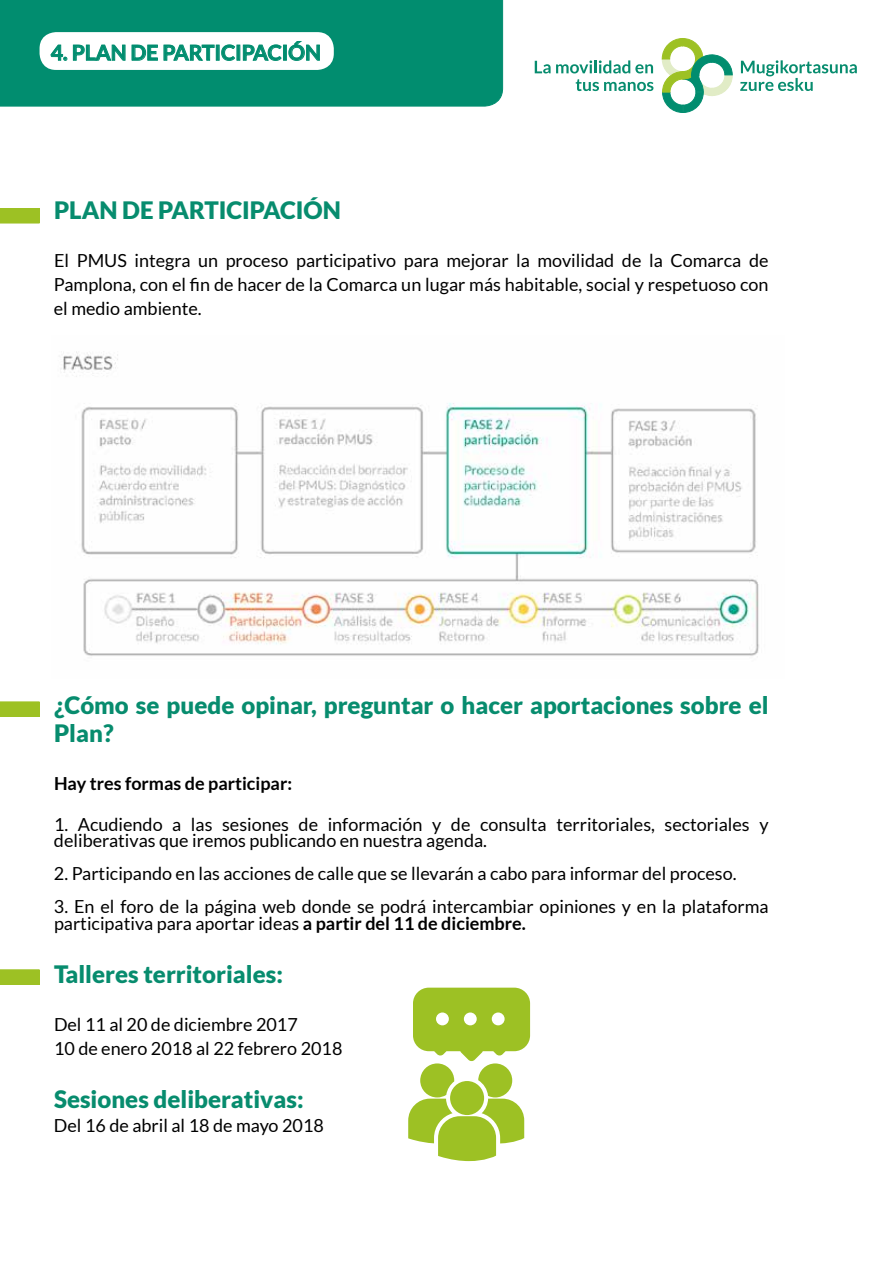
<style>
.page{position:relative;width:893px;height:1263px;background:#fff}
.page>*{position:absolute;margin:0;border:0;box-sizing:border-box;transform-origin:0 0}
.t1{font:900 24px/28.8px "Lato";color:#078c6e}
.t2{font:700 21px "Lato";color:#018d6f}
.t3{font:18px/24px "Lato";color:#000}
.t4{font:700 18px "Lato";color:#000}
.s1{font-weight:700}
</style>
<div class="page">
<div style="left:0;top:0;width:503px;height:106px;background:#018d6f"></div>
<div style="left:40px;top:32px;width:294px;height:38px;background:#fff;border-radius:16px"></div>
<svg style="left:662px;top:38px;width:71px;height:75px"></svg>
<svg style="left:740px;top:60px;width:117px;height:31px"></svg>
<svg style="left:535px;top:60px;width:118px;height:13px"></svg>
<svg style="left:576px;top:79px;width:77px;height:12px"></svg>
<svg style="left:0;top:208px;width:39px;height:15px"></svg>
<svg style="left:51px;top:45px;width:16px;height:16px"></svg>
<svg style="left:73px;top:45px;width:52px;height:16px"></svg>
<svg style="left:132px;top:45px;width:26px;height:16px"></svg>
<svg style="left:164px;top:45px;width:51px;height:16px"></svg>
<div style="left:216px;top:45px;width:3px;height:16px;border:1px solid #018d6f"></div>
<svg style="left:221px;top:44px;width:14px;height:17px"></svg>
<svg style="left:243px;top:44px;width:39px;height:17px"></svg>
<div style="left:283px;top:45px;width:4px;height:16px;border:1px solid #018d6f"></div>
<svg style="left:288px;top:41px;width:32px;height:20px"></svg>
<svg style="left:0;top:969px;width:39px;height:15px"></svg>
<svg style="left:408px;top:988px;width:122px;height:173px"></svg>
<div style="left:436px;top:1012px;width:13px;height:13px;background:#fff;border-radius:50%"></div>
<div style="left:464px;top:1012px;width:13px;height:13px;background:#fff;border-radius:50%"></div>
<div style="left:492px;top:1012px;width:13px;height:13px;background:#fff;border-radius:50%"></div>
<svg style="left:0;top:702px;width:39px;height:14px"></svg>
<img style="left:63px;top:351px;width:696px;height:305px">
<p class="t2" style="left:51px;top:41px;width:272px">4. PLAN DE PARTICIPACIÓN</p>
<h1 class="t1" style="left:54px;top:195px;width:288px">PLAN DE PARTICIPACIÓN</h1>
<p class="t3" style="left:54px;top:249px;width:716px;text-align:justify">El PMUS integra un proceso participativo para mejorar la movilidad de la Comarca de Pamplona, con el fin de hacer de la Comarca un lugar más habitable, social y respetuoso con el medio ambiente.</p>
<h1 class="t1" style="left:54px;top:690px;width:716px">¿Cómo se puede opinar, preguntar o hacer aportaciones sobre el<br>Plan?</h1>
<p class="t4" style="left:54px;top:773px;width:240px">Hay tres formas de participar:</p>
<p class="t3" style="left:54px;top:816px;width:716px;line-height:16.5px">1. Acudiendo a las sesiones de información y de consulta territoriales, sectoriales y deliberativas que iremos publicando en nuestra agenda.</p>
<p class="t3" style="left:54px;top:862px;width:684px">2. Participando en las acciones de calle que se llevarán a cabo para informar del proceso.</p>
<p class="t3" style="left:54px;top:898px;width:716px;line-height:16.5px">3. En el foro de la página web donde se podrá intercambiar opiniones y en la plataforma participativa para aportar ideas <span class="s1">a partir del 11 de diciembre.</span></p>
<h1 class="t1" style="left:54px;top:959px;width:230px">Talleres territoriales:</h1>
<p class="t3" style="left:54px;top:1012px;width:290px">Del 11 al 20 de diciembre 2017<br>10 de enero 2018 al 22 febrero 2018</p>
<h1 class="t1" style="left:54px;top:1084px;width:251px">Sesiones deliberativas:</h1>
<p class="t3" style="left:54px;top:1113px;width:271px">Del 16 de abril al 18 de mayo 2018</p>
</div>
